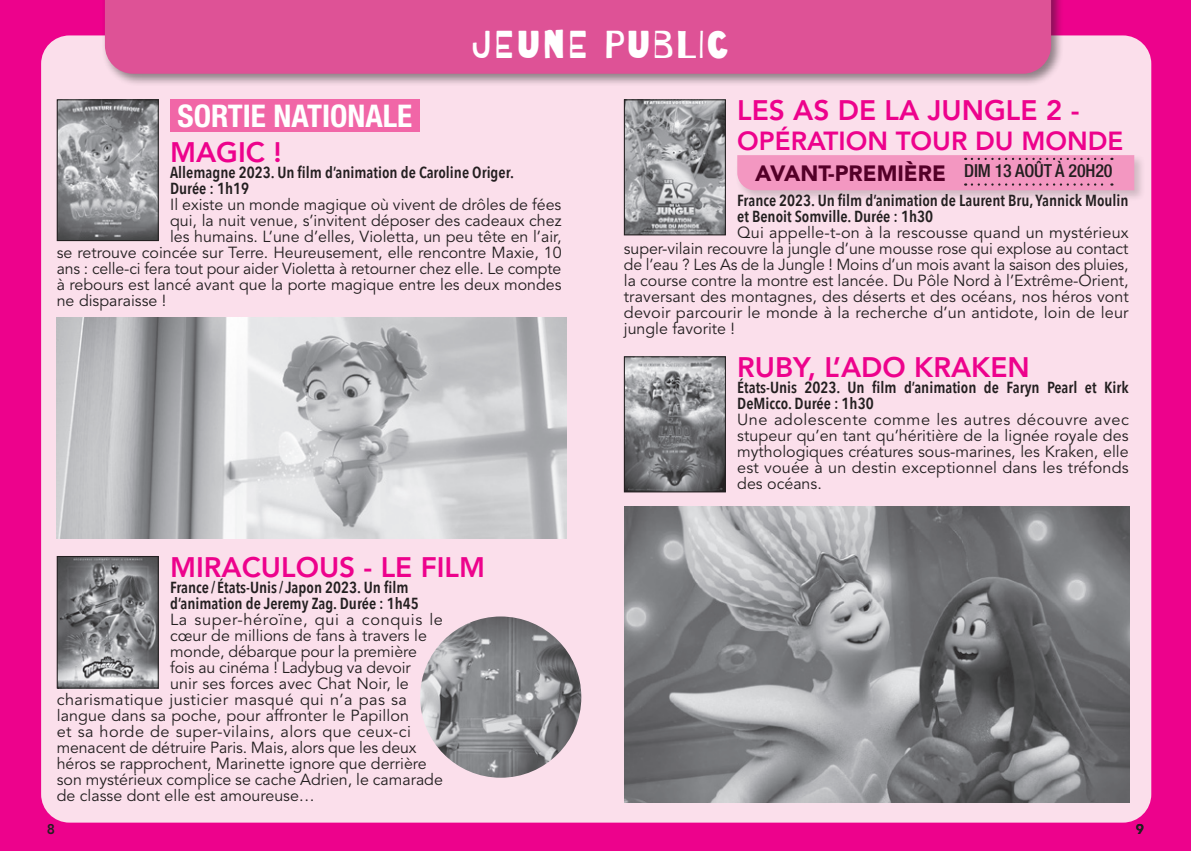
<style>
.page{position:relative;width:1191px;height:851px;background:#fff}
.page>*{position:absolute;margin:0;border:0;box-sizing:border-box;transform-origin:0 0}
.t1{font:38.8px "Barrio";letter-spacing:.055em;color:#fff}
.t2{font:700 condensed 31.2px "Helvetica Neue LT Std";color:#fff}
.TITRE{font:800 28px "Avenir LT Std";color:#ed028c}
.TITRE-2{font:800 26px "Avenir LT Std";color:#ed028c}
.t3{font:900 22px "Avenir LT Std";color:#540028}
.t4{font:500 condensed 18px "Helvetica Neue LT Std";letter-spacing:-.01em;color:#231f20}
.SYNOP{font:16px/16px "Avenir LT Std";color:#231f20;text-align:justify}
.GENERIQUE{font:600 16px/16px "Avenir Next Condensed";color:#231f20}
.SYNOP-2{font:16px "Avenir LT Std";letter-spacing:.025em;color:#231f20}
.SYNOP-3{font:16px "Avenir LT Std";letter-spacing:.04em;color:#231f20}
.t5{font:800 14px "Avenir LT Std";color:#231f20}
</style>
<div class="page">
<div style="left:0;top:0;width:1191px;height:850px;background:#ed028c"></div>
<div style="left:41px;top:35px;width:1110px;height:787px;background:#fbdfeb;border-radius:28px"></div>
<div style="left:101px;top:0;width:962px;height:86px;background:#231f20;opacity:.5"></div>
<div style="left:105px;top:0;width:946px;height:74px;background:#de5296"></div>
<img style="left:57px;top:317px;width:509px;height:222px">
<img style="left:624px;top:506px;width:505px;height:296px">
<img style="left:59px;top:558px;width:98px;height:128px">
<div style="left:57px;top:556px;width:102px;height:132px;border:1px solid #231f20"></div>
<img style="left:420px;top:616px;width:161px;height:161px;border-radius:81px">
<div style="left:735px;top:152px;width:410px;height:49px;background:#231f20;opacity:.2"></div>
<div style="left:737px;top:155px;width:397px;height:35px;background:#f397c1"></div>
<img style="left:626px;top:101px;width:98px;height:132px">
<div style="left:624px;top:99px;width:102px;height:136px;border:1px solid #231f20"></div>
<div style="left:170px;top:99px;width:250px;height:33px;background:#f166a7"></div>
<img style="left:59px;top:101px;width:98px;height:138px">
<div style="left:57px;top:99px;width:102px;height:142px;border:1px solid #231f20"></div>
<img style="left:626px;top:358px;width:98px;height:132px">
<div style="left:624px;top:356px;width:102px;height:136px;border:1px solid #231f20"></div>
<p class="t1" style="left:473px;top:24px;width:258px">JEUNE PUBLIC</p>
<p class="t2" style="left:177px;top:97px;width:236px">SORTIE NATIONALE</p>
<p class="TITRE" style="left:170px;top:135px;width:113px">MAGIC !</p>
<p class="GENERIQUE" style="left:170px;top:164px;width:345px">Allemagne 2023. Un film d’animation de Caroline Origer.</p>
<p class="GENERIQUE" style="left:170px;top:180px;width:81px">Durée : 1h19</p>
<p class="SYNOP" style="left:170px;top:197px;width:393px">Il existe un monde magique où vivent de drôles de fées</p>
<p class="SYNOP" style="left:170px;top:213px;width:393px">qui, la nuit venue, s’invitent déposer des cadeaux chez</p>
<p class="SYNOP" style="left:170px;top:229px;width:393px">les humains. L’une d’elles, Violetta, un peu tête en l’air,</p>
<p class="SYNOP" style="left:57px;top:245px;width:506px">se retrouve coincée sur Terre. Heureusement, elle rencontre Maxie, 10</p>
<p class="SYNOP" style="left:57px;top:261px;width:506px">ans : celle-ci fera tout pour aider Violetta à retourner chez elle. Le compte</p>
<p class="SYNOP" style="left:57px;top:277px;width:506px">à rebours est lancé avant que la porte magique entre les deux mondes</p>
<p class="SYNOP" style="left:57px;top:293px;width:111px">ne disparaisse !</p>
<p class="TITRE" style="left:170px;top:550px;width:316px">MIRACULOUS - LE FILM</p>
<p class="GENERIQUE" style="left:170px;top:578px;width:250px">France / États-Unis/ Japon 2023. Un film d’animation de Jeremy Zag. Durée : 1h45</p>
<p class="SYNOP-3" style="left:170px;top:610px;width:274px">La super-héroïne, qui a conquis le</p>
<p class="SYNOP" style="left:170px;top:627px;width:258px">cœur de millions de fans à travers le</p>
<p class="SYNOP" style="left:170px;top:643px;width:248px">monde, débarque pour la première</p>
<p class="SYNOP" style="left:170px;top:659px;width:242px">fois au cinéma ! Ladybug va devoir</p>
<p class="SYNOP" style="left:170px;top:675px;width:240px">unir ses forces avec Chat Noir, le</p>
<p class="SYNOP-2" style="left:57px;top:690px;width:352px">charismatique justicier masqué qui n’a pas sa</p>
<p class="SYNOP" style="left:57px;top:707px;width:354px">langue dans sa poche, pour affronter le Papillon</p>
<p class="SYNOP-2" style="left:57px;top:722px;width:356px">et sa horde de super-vilains, alors que ceux-ci</p>
<p class="SYNOP" style="left:57px;top:739px;width:361px">menacent de détruire Paris. Mais, alors que les deux</p>
<p class="SYNOP" style="left:57px;top:755px;width:371px">héros se rapprochent, Marinette ignore que derrière</p>
<p class="SYNOP" style="left:57px;top:771px;width:388px">son mystérieux complice se cache Adrien, le camarade</p>
<p class="SYNOP" style="left:57px;top:787px;width:260px">de classe dont elle est amoureuse…</p>
<p class="TITRE" style="left:737px;top:94px;width:344px">LES AS DE LA JUNGLE 2 -</p>
<p class="TITRE-2" style="left:737px;top:126px;width:388px">OPÉRATION TOUR DU MONDE</p>
<p class="t3" style="left:755px;top:160px;width:192px">AVANT-PREMIÈRE</p>
<p class="t4" style="left:964px;top:160px;width:150px">DIM 13 AOÛT À 20H20</p>
<p class="GENERIQUE" style="left:737px;top:192px;width:393px">France 2023. Un film d’animation de Laurent Bru, Yannick Moulin et Benoit Somville. Durée : 1h30</p>
<p class="SYNOP" style="left:624px;top:225px;width:506px;text-indent:113px">Qui appelle-t-on à la rescousse quand un mystérieux super-vilain recouvre la jungle d’une mousse rose qui explose au contact de l’eau ? Les As de la Jungle ! Moins d’un mois avant la saison des pluies, la course contre la montre est lancée. Du Pôle Nord à l’Extrême-Orient, traversant des montagnes, des déserts et des océans, nos héros vont devoir parcourir le monde à la recherche d’un antidote, loin de leur jungle favorite !</p>
<p class="TITRE" style="left:737px;top:351px;width:294px">RUBY, L’ADO KRAKEN</p>
<p class="GENERIQUE" style="left:737px;top:379px;width:393px">États-Unis 2023. Un film d’animation de Faryn Pearl et Kirk<br>DeMicco. Durée : 1h30</p>
<p class="SYNOP" style="left:737px;top:412px;width:393px">Une adolescente comme les autres découvre avec stupeur qu’en tant qu’héritière de la lignée royale des mythologiques créatures sous-marines, les Kraken, elle est vouée à un destin exceptionnel dans les tréfonds des océans.</p>
<p class="t5" style="left:47px;top:820px;width:10px">8</p>
<p class="t5" style="left:1135px;top:820px;width:10px">9</p>
</div>
